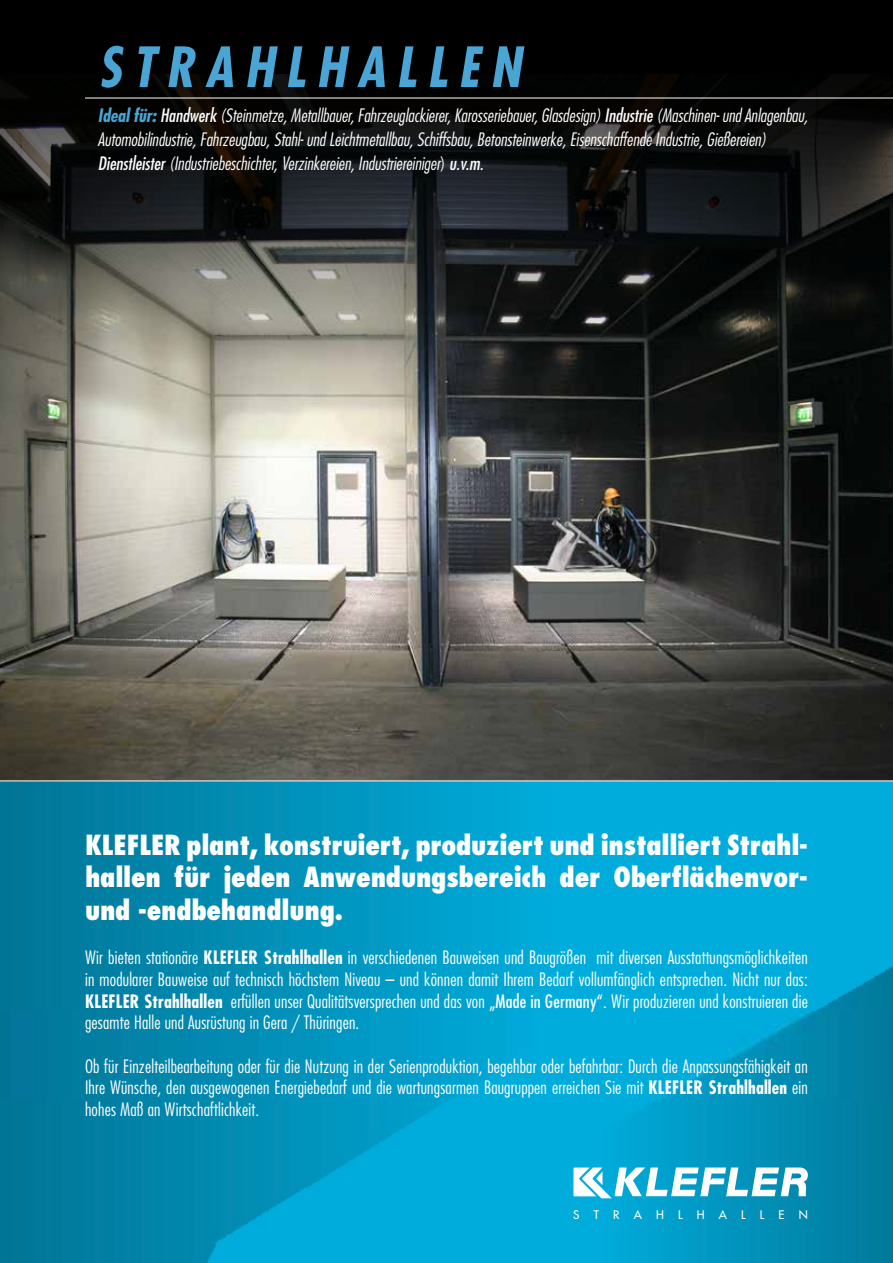
<style>
.page{position:relative;width:893px;height:1263px;background:#fff}
.page>*{position:absolute;margin:0;border:0;box-sizing:border-box;transform-origin:0 0}
.t1{font:italic 700 condensed 54px "Futura Std";letter-spacing:.2em;color:#4aa5d4}
.t2{font:800 condensed 27px/32.4px "Futura Std";letter-spacing:-.01em;color:#fff;text-align:justify}
.t3{font:300 condensed 18px/21.6px "Futura Std";letter-spacing:.01em;color:#fff;text-align:justify}
.t4{font:italic 300 condensed 18px/24px "Futura Std";color:#fff}
.t5{font:500 11.55px "Futura Std";letter-spacing:1.23em;color:#fff}
.s1{font-weight:700;color:#4aa5d4}
.s2{font-weight:400}
.s3{font-style:normal}
.s4{font-weight:700}
</style>
<div class="page">
<img style="left:0;top:361px;width:893px;height:419px">
<img style="left:0;top:781px;width:893px;height:482px">
<svg style="left:0;top:0;width:893px;height:361px;background:#1e1f1e"></svg>
<hr style="left:85px;top:98px;width:808px;height:1px;background:#fff">
<svg style="left:573px;top:1167px;width:235px;height:31px"></svg>
<h1 class="t1" style="left:98px;top:34px;width:425px">STRAHLHALLEN</h1>
<p class="t4" style="left:98px;top:104px;width:712px"><span class="s1">Ideal für:</span> <span class="s2">Handwerk</span> (Steinmetze, Metallbauer, Fahrzeuglackierer, Karosseriebauer, Glasdesign) <span class="s2">Industrie</span> (Maschinen- und Anlagenbau,<br>Automobilindustrie, Fahrzeugbau, Stahl- und Leichtmetallbau, Schiffsbau, Betonsteinwerke, Eisenschaffende Industrie, Gießereien)<br><span class="s2">Dienstleister</span> (Industriebeschichter, Verzinkereien, Industriereiniger<span class="s3">)</span> <span class="s2">u.v.m.</span></p>
<h2 class="t2" style="left:85px;top:829px;width:724px">KLEFLER plant, konstruiert, produziert und installiert Strahl&shy;hallen für jeden Anwendungsbereich der Oberflächenvor&shy;und -endbehandlung.</h2>
<p class="t3" style="left:85px;top:947px;width:724px">Wir bieten stationäre <span class="s4">KLEFLER Strahlhallen</span> in verschiedenen Bauweisen und Baugrößen mit diversen Ausstattungsmöglichkeiten in modularer Bauweise auf technisch höchstem Niveau – und können damit Ihrem Bedarf vollumfänglich entsprechen. Nicht nur das:<br><span class="s4">KLEFLER Strahlhallen</span> erfüllen unser Qualitätsversprechen und das von <span class="s2">„Made in Germany“</span>. Wir produzieren und konstruieren die gesamte Halle und Ausrüstung in Gera / Thüringen.</p>
<p class="t3" style="left:85px;top:1055px;width:724px">Ob für Einzelteilbearbeitung oder für die Nutzung in der Serienproduktion, begehbar oder befahrbar: Durch die Anpassungsfähigkeit an Ihre Wünsche, den ausgewogenen Energiebedarf und die wartungsarmen Baugruppen erreichen Sie mit <span class="s4">KLEFLER Strahlhallen</span> ein hohes Maß an Wirtschaftlichkeit.</p>
<p class="t5" style="left:573px;top:1208px;width:236px">STRAHLHALLEN</p>
</div>
